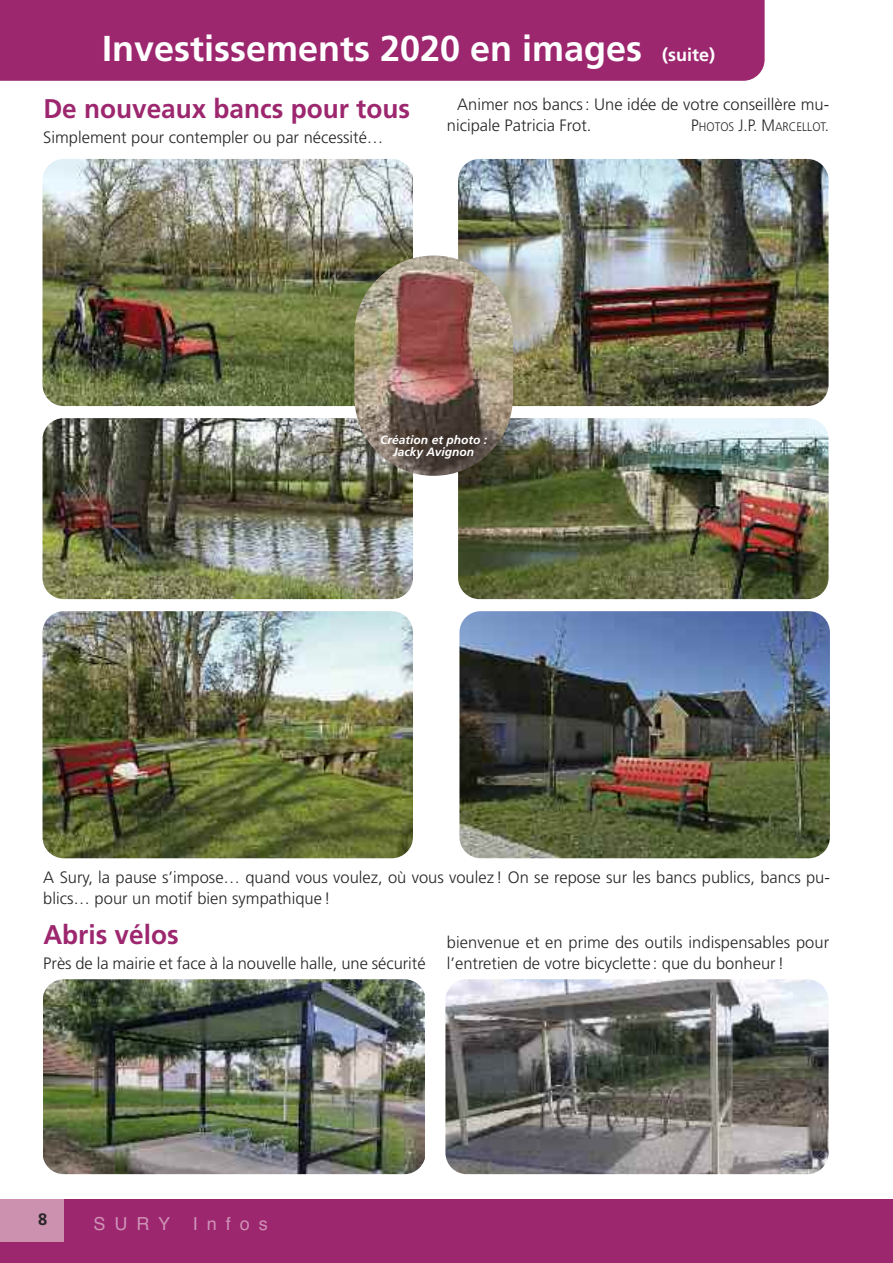
<style>
.page{position:relative;width:893px;height:1263px;background:#fff}
.page>*{position:absolute;margin:0;border:0;box-sizing:border-box;transform-origin:0 0}
.t1{font:700 36px "Frutiger";color:#fff}
.t2{font:700 27px "Frutiger";color:#9d276f}
.t3{font:18px "Helvetica";letter-spacing:.5em;color:rgb(255 255 255/.5)}
.t4{font:300 16.5px/21px "Frutiger";color:#272526}
.t5{font:700 16.5px "Frutiger";color:#272526}
.t6{font:300 12.3px "Frutiger";color:#272526;scale:.92 1}
.t7{font:italic 700 12px/12px "Frutiger";color:#fff;text-align:center}
.s1{font-size:18px}
.s2{font-size:16.5px}
</style>
<div class="page">
<div style="left:0;top:1199px;width:893px;height:64px;background:#9d276f"></div>
<div style="left:0;top:1199px;width:64px;height:43px;background:#cb91af"></div>
<div style="left:0;top:0;width:765px;height:81px;background:#9d276f"></div>
<img style="left:458px;top:159px;width:370px;height:247px;border-radius:21px">
<img style="left:43px;top:159px;width:370px;height:247px;border-radius:21px">
<img style="left:458px;top:418px;width:370px;height:181px;border-radius:21px">
<img style="left:43px;top:418px;width:370px;height:181px;border-radius:21px">
<img style="left:43px;top:611px;width:370px;height:247px;border-radius:21px">
<img style="left:459px;top:611px;width:371px;height:247px;border-radius:21px">
<img style="left:44px;top:979px;width:380px;height:195px;border-radius:21px">
<img style="left:445px;top:979px;width:383px;height:195px;border-radius:21px">
<img style="left:354px;top:255px;width:159px;height:221px;border-radius:79px">
<h1 class="t1" style="left:102px;top:34px;width:615px">Investissements 2020 en images <span class="s1">(suite)</span></h1>
<h2 class="t2" style="left:43px;top:98px;width:368px">De nouveaux bancs pour tous</h2>
<p class="t4" style="left:43px;top:128px;width:342px">Simplement pour contempler ou par nécessité…</p>
<p class="t4" style="left:447px;top:95px;width:384px;text-indent:10px">Animer nos bancs: Une idée de votre conseillère mu&shy;nicipale Patricia Frot.</p>
<p class="t6" style="left:691px;top:122px;width:151px"><span class="s2">P</span>HOTOS <span class="s2">J.P. M</span>ARCELLOT<span class="s2">.</span></p>
<p class="t7" style="left:380px;top:434px;width:108px">Création et photo :<br>Jacky Avignon</p>
<p class="t4" style="left:43px;top:868px;width:788px">A Sury, la pause s’impose… quand vous voulez, où vous voulez ! On se repose sur les bancs publics, bancs pu&shy;blics… pour un motif bien sympathique!</p>
<h2 class="t2" style="left:43px;top:924px;width:137px">Abris vélos</h2>
<p class="t4" style="left:43px;top:954px;width:384px">Près de la mairie et face à la nouvelle halle, une sécurité</p>
<p class="t4" style="left:447px;top:933px;width:384px">bienvenue et en prime des outils indispensables pour l’entretien de votre bicyclette : que du bonheur!</p>
<p class="t5" style="left:38px;top:1213px;width:11px">8</p>
<p class="t3" style="left:94px;top:1213px;width:78px">SURY</p>
<p class="t3" style="left:193px;top:1213px;width:77px">Infos</p>
</div>
